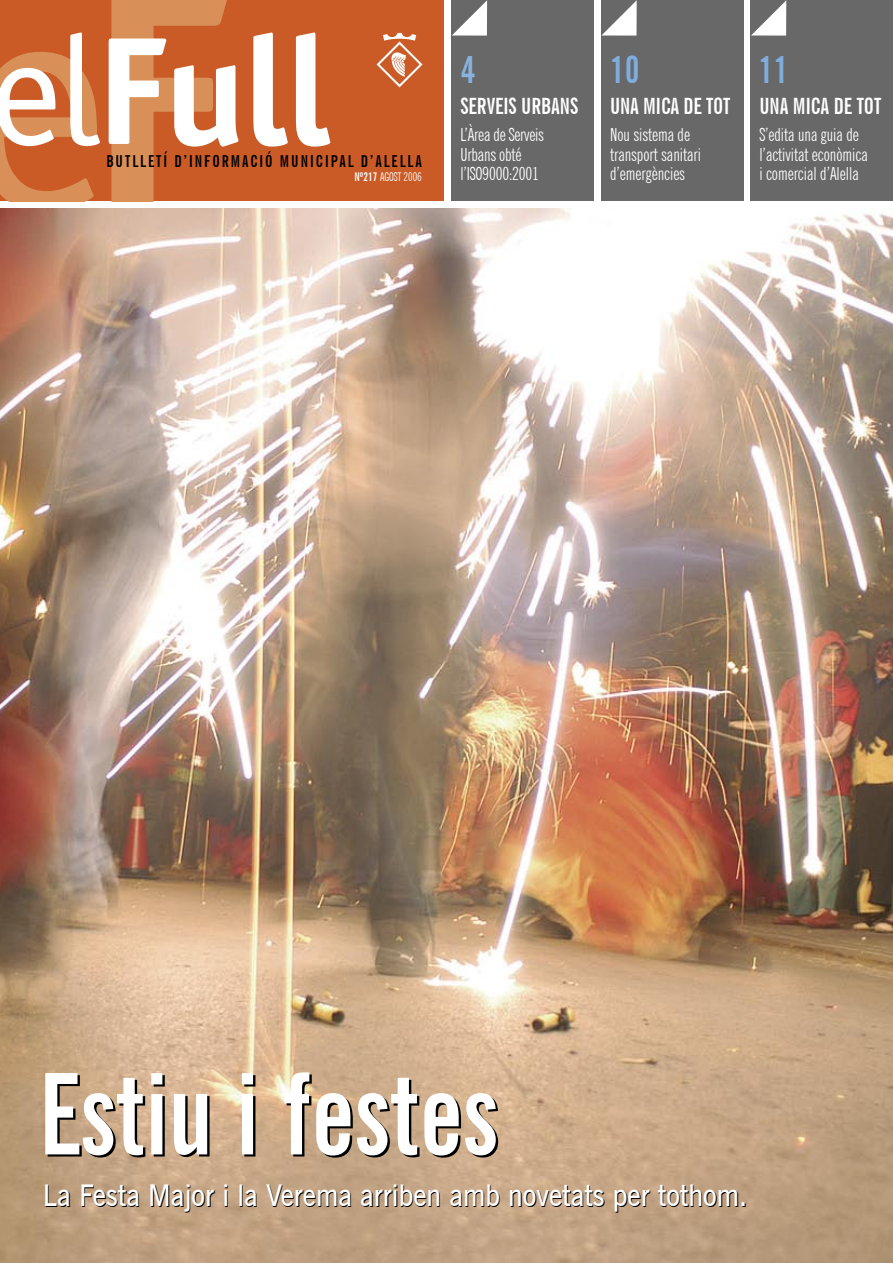
<style>
.page{position:relative;width:893px;height:1263px;background:#fff}
.page>*{position:absolute;margin:0;border:0;box-sizing:border-box;transform-origin:0 0}
.t1{font:700 extra-condensed 112.5px "News Gothic BT";color:#000}
.t2{font:700 extra-condensed 37.5px "News Gothic BT";color:#7fadde}
.t3{font:700 extra-condensed 37.5px "News Gothic BT";color:#88b2e0}
.t4{font:600 30px "News Gothic BT";color:#000;scale:.9 1}
.t5{font:700 extra-condensed 22.5px "News Gothic BT";color:#fff}
.t6{font:extra-condensed 18px/19.5px "News Gothic BT";color:#fff}
.t7{font:700 extra-condensed 16.5px "News Gothic BT";letter-spacing:.12em;color:#000}
.t8{font:extra-condensed 12px "News Gothic BT";color:#fff}
.s1{font-weight:700}
</style>
<div class="page">
<img style="left:0;top:208px;width:893px;height:1055px">
<div style="left:0;top:0;width:444px;height:201px;background:#ca5b27"></div>
<svg style="left:0;top:33px;width:100px;height:168px"></svg>
<svg style="left:109px;top:0;width:129px;height:201px"></svg>
<svg style="left:253px;top:33px;width:35px;height:114px"></svg>
<svg style="left:296px;top:33px;width:34px;height:114px"></svg>
<svg style="left:377px;top:33px;width:45px;height:54px"></svg>
<div style="left:751px;top:0;width:142px;height:201px;background:#686868"></div>
<svg style="left:751px;top:0;width:35px;height:36px"></svg>
<div style="left:601px;top:0;width:142px;height:201px;background:#686868"></div>
<svg style="left:601px;top:0;width:36px;height:36px"></svg>
<div style="left:452px;top:0;width:142px;height:201px;background:#686868"></div>
<svg style="left:452px;top:0;width:35px;height:36px"></svg>
<p class="t7" style="left:106px;top:151px;width:317px">BUTLLETÍ D’INFORMACIÓ MUNICIPAL D’ALELLA</p>
<p class="t8" style="left:354px;top:169px;width:69px"><span class="s1">Nº217</span> AGOST 2006</p>
<h2 class="t3" style="left:460px;top:47px;width:16px">4</h2>
<p class="t5" style="left:460px;top:92px;width:119px">SERVEIS URBANS</p>
<p class="t6" style="left:460px;top:125px;width:85px">L’Àrea de Serveis<br>Urbans obté l’ISO9000:2001</p>
<h2 class="t2" style="left:610px;top:47px;width:31px">10</h2>
<p class="t5" style="left:610px;top:92px;width:122px">UNA MICA DE TOT</p>
<p class="t6" style="left:610px;top:125px;width:93px">Nou sistema de transport sanitari d’emergències</p>
<h2 class="t2" style="left:759px;top:47px;width:31px">11</h2>
<p class="t5" style="left:759px;top:92px;width:124px">UNA MICA DE TOT</p>
<p class="t6" style="left:759px;top:125px;width:110px">S’edita una guia de l’activitat econòmica i comercial d’Alella</p>
<h1 class="t1" style="left:41px;top:1048px;width:461px">Estiu i festes</h1>
<h3 class="t4" style="left:44px;top:1178px;width:784px">La Festa Major i la Verema arriben amb novetats per tothom.</h3>
</div>
